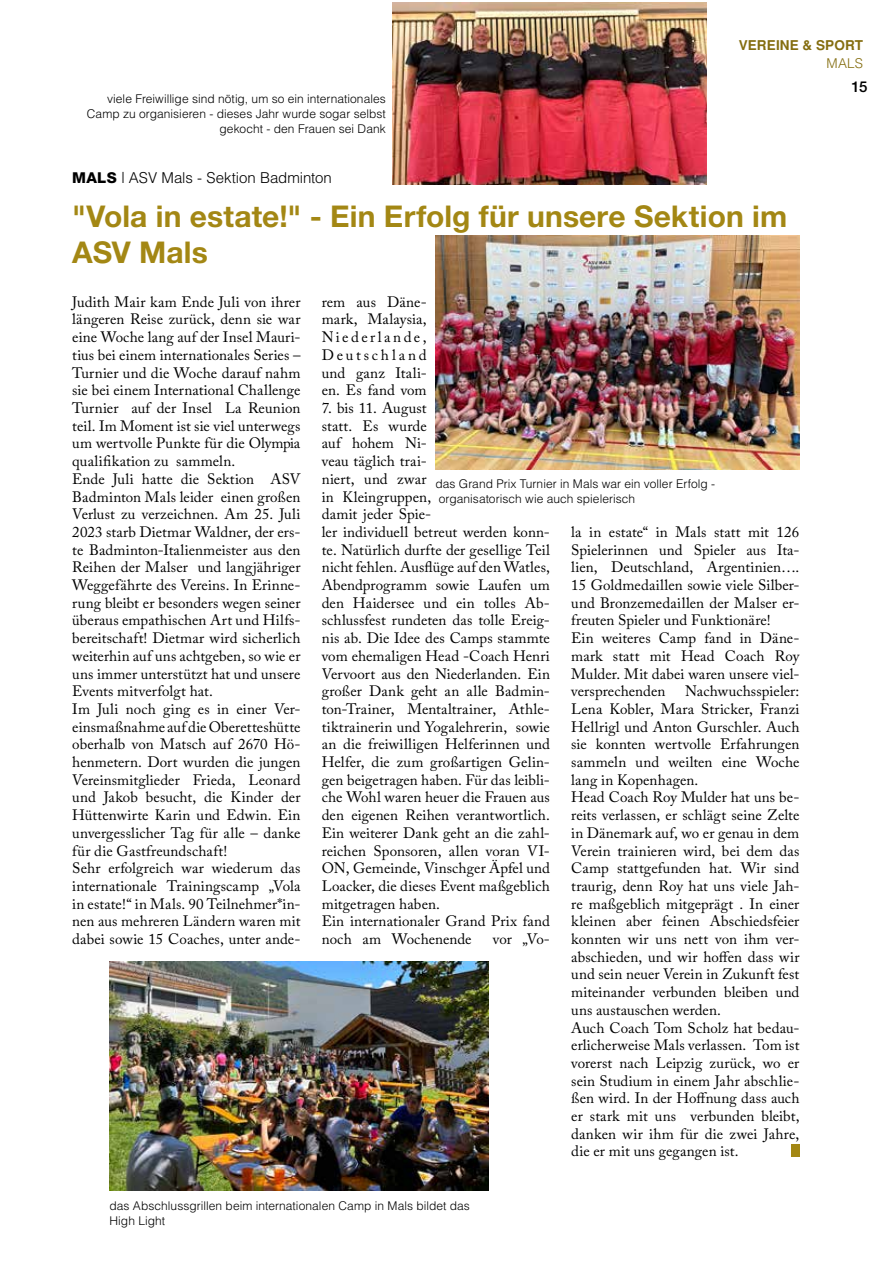
<style>
.page{position:relative;width:893px;height:1263px;background:#fff}
.page>*{position:absolute;margin:0;border:0;box-sizing:border-box;transform-origin:0 0}
.t1{font:700 30px/36px "Helvetica Neue";letter-spacing:.005em;color:#a38714}
.t2{font:15px/17.7px "Adobe Caslon Pro";letter-spacing:.005em;color:#000}
.t3{font:300 15px "Helvetica";color:#000}
.t4{font:500 15px "Helvetica Neue";color:#000}
.t5{font:700 13.5px "Helvetica";letter-spacing:.01em;color:#846d0f}
.t6{font:300 13.5px "Helvetica";color:#846d0f}
.t7{font:300 12px/15px "Helvetica";letter-spacing:.005em;color:#000}
.s1{font-family:"Helvetica Neue";font-weight:800}
</style>
<div class="page">
<hr style="left:791px;top:1144px;width:4px;height:12px;background:#a38714">
<hr style="left:795px;top:1144px;width:4px;height:12px;background:#a38714">
<img style="left:435px;top:236px;width:364px;height:234px">
<img style="left:110px;top:962px;width:378px;height:229px">
<img style="left:393px;top:3px;width:314px;height:181px">
<p class="t7" style="left:87px;top:91px;width:301px;text-align:right">viele Freiwillige sind nötig, um so ein internationales<br>Camp zu organisieren - dieses Jahr wurde sogar selbst gekocht - den Frauen sei Dank</p>
<p class="t5" style="left:739px;top:38px;width:126px">VEREINE &amp; SPORT</p>
<p class="t6" style="left:826px;top:55px;width:38px">MALS</p>
<p class="t4" style="left:852px;top:78px;width:17px">15</p>
<p class="t3" style="left:72px;top:168px;width:261px"><span class="s1">MALS</span> | ASV Mals - Sektion Badminton</p>
<h1 class="t1" style="left:72px;top:198px;width:716px">"Vola in estate!" - Ein Erfolg für unsere Sektion im<br>ASV Mals</h1>
<p class="t2" style="left:72px;top:293px;width:230px">Judith Mair kam Ende Juli von ihrer längeren Reise zurück, denn sie war eine Woche lang auf der Insel Mauri&shy;tius bei einem internationales Series – Turnier und die Woche darauf nahm sie bei einem International Challenge Turnier auf der Insel La Reunion teil. Im Moment ist sie viel unterwegs um wertvolle Punkte für die Olympia qualifikation zu sammeln.<br>Ende Juli hatte die Sektion ASV Badminton Mals leider einen großen Verlust zu verzeichnen. Am 25. Juli 2023 starb Dietmar Waldner, der ers&shy;te Badminton-Italienmeister aus den Reihen der Malser und langjähriger Weggefährte des Vereins. In Erinne&shy;rung bleibt er besonders wegen seiner überaus empathischen Art und Hilfs&shy;bereitschaft! Dietmar wird sicherlich weiterhin auf uns achtgeben, so wie er uns immer unterstützt hat und unsere Events mitverfolgt hat.<br>Im Juli noch ging es in einer Ver&shy;einsmaßnahme auf die Oberetteshütte oberhalb von Matsch auf 2670 Hö&shy;henmetern. Dort wurden die jungen Vereinsmitglieder Frieda, Leonard und Jakob besucht, die Kinder der Hüttenwirte Karin und Edwin. Ein unvergesslicher Tag für alle – danke für die Gastfreundschaft!<br>Sehr erfolgreich war wiederum das internationale Trainingscamp „Vola in estate!“ in Mals. 90 Teilnehmer*in&shy;nen aus mehreren Ländern waren mit dabei sowie 15 Coaches, unter ande-</p>
<p class="t2" style="left:322px;top:293px;width:106px;text-align:justify">rem aus Däne&shy;mark, Malaysia, Niederlande, Deutschland und ganz Itali&shy;en. Es fand vom</p>
<p class="t2" style="left:322px;top:399px;width:230px">7. bis 11. August<br>statt. Es wurde<br>auf hohem Ni-<br>veau täglich trai-<br>niert, und zwar<br>in Kleingruppen,<br>damit jeder Spie-<br>ler individuell betreut werden konn&shy;te. Natürlich durfte der gesellige Teil nicht fehlen. Ausflüge auf den Watles,<br>Abendprogramm sowie Laufen um den Haidersee und ein tolles Ab&shy;schlussfest rundeten das tolle Ereig&shy;nis ab. Die Idee des Camps stammte vom ehemaligen Head -Coach Henri<br>Vervoort aus den Niederlanden. Ein großer Dank geht an alle Badmin&shy;ton-Trainer, Mentaltrainer, Athle&shy;tiktrainerin und Yogalehrerin, sowie an die freiwilligen Helferinnen und<br>Helfer, die zum großartigen Gelin&shy;gen beigetragen haben. Für das leibli&shy;che Wohl waren heuer die Frauen aus den eigenen Reihen verantwortlich.<br>Ein weiterer Dank geht an die zahl&shy;reichen Sponsoren, allen voran VI-<br>ON, Gemeinde, Vinschger Äpfel und<br>Loacker, die dieses Event maßgeblich mitgetragen haben.<br>Ein internationaler Grand Prix fand noch am Wochenende</p>
<p class="t7" style="left:435px;top:476px;width:281px">das Grand Prix Turnier in Mals war ein voller Erfolg - organisatorisch wie auch spielerisch</p>
<p class="t2" style="left:571px;top:523px;width:230px">la in estate“ in Mals statt mit 126<br>Spielerinnen und Spieler aus Ita&shy;lien, Deutschland, Argentinien….<br>15 Goldmedaillen sowie viele Silber&shy;und Bronzemedaillen der Malser er&shy;freuten Spieler und Funktionäre!<br>Ein weiteres Camp fand in Däne&shy;mark statt mit Head Coach Roy<br>Mulder. Mit dabei waren unsere viel&shy;versprechenden</p>
<p class="t2" style="left:571px;top:682px;width:230px;text-indent:114px">Nachwuchsspieler:<br>Lena Kobler, Mara Stricker, Franzi Hellrigl und Anton Gurschler. Auch sie konnten wertvolle Erfahrungen sammeln und weilten eine Woche lang in Kopenhagen.<br>Head Coach Roy Mulder hat uns be&shy;reits verlassen, er schlägt seine Zelte in Dänemark auf, wo er genau in dem Verein trainieren wird, bei dem das Camp stattgefunden hat. Wir sind traurig, denn Roy hat uns viele Jah&shy;re maßgeblich mitgeprägt . In einer kleinen aber feinen Abschiedsfeier konnten wir uns nett von ihm ver&shy;abschieden, und wir hoffen dass wir und sein neuer Verein in Zukunft fest miteinander verbunden bleiben und uns austauschen werden.<br>Auch Coach Tom Scholz hat bedau&shy;erlicherweise Mals verlassen. Tom ist vorerst nach Leipzig zurück, wo er sein Studium in einem Jahr abschlie&shy;ßen wird. In der Hoffnung dass auch er stark mit uns verbunden bleibt, danken wir ihm für die zwei Jahre, die er mit uns gegangen ist.</p>
<p class="t2" style="left:493px;top:930px;width:59px">vor „Vo-</p>
<p class="t7" style="left:109px;top:1198px;width:362px">das Abschlussgrillen beim internationalen Camp in Mals bildet das<br>High Light</p>
</div>
